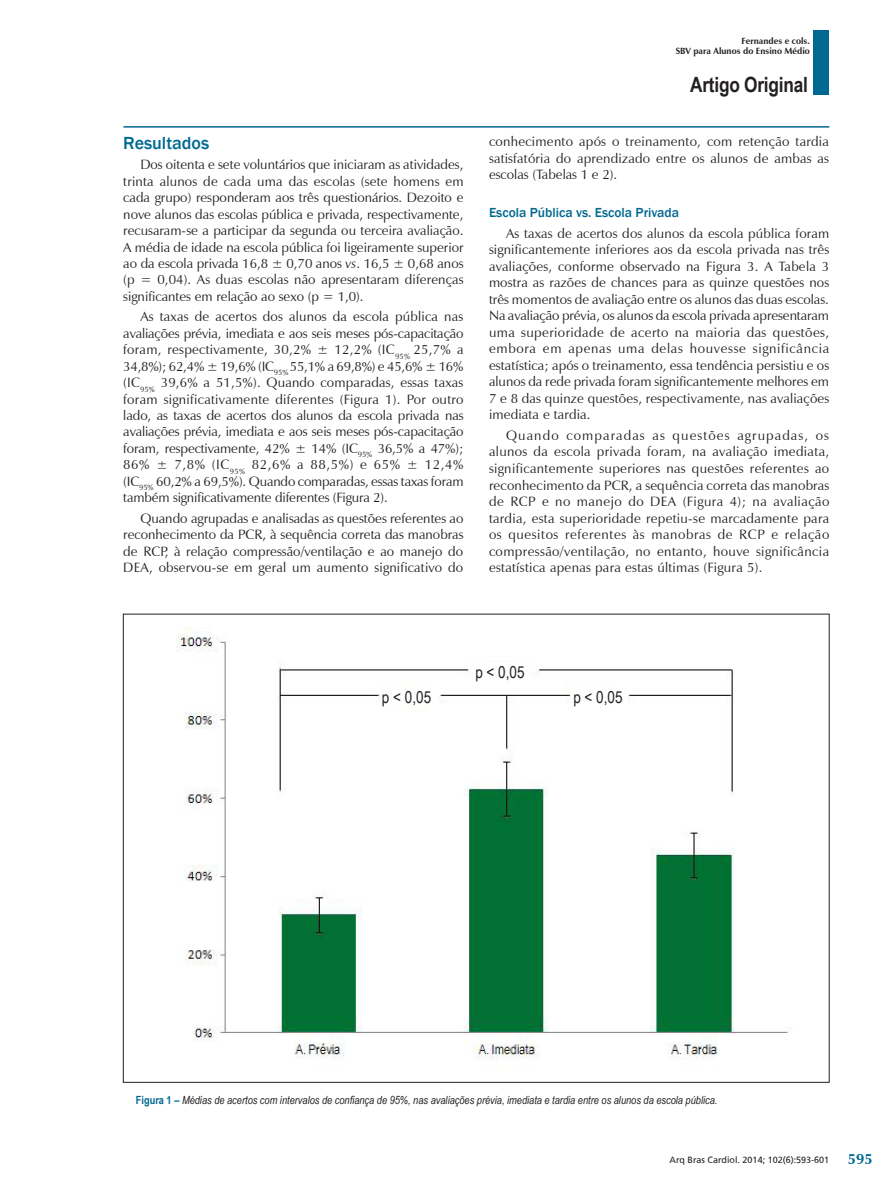
<style>
.page{position:relative;width:893px;height:1191px;background:#fff}
.page>*{position:absolute;margin:0;border:0;box-sizing:border-box;transform-origin:0 0}
.t1{font:700 21px "Arial Narrow";letter-spacing:-.01em;color:#231f20}
._02_-_TITULO_-_MATER{font:500 18px "Franklin Gothic";color:#006991}
._01-TEXTO_BASICO{font:16.5px "Arial Narrow";color:#231f20}
.t2{font:700 15px "Zapf Humanist 601 BT";color:#006991}
._01-TEXTO_BASICO-2{font:13.5px/16.4px "Zapf Humanist 601 BT";letter-spacing:.01em;color:#231f20;text-align:justify}
._03_-_SUBTITULO_PRIN{font:500 13.5px "Franklin Gothic";color:#006991}
._05_-_LEGENDA_TABELA{font:italic 11.25px "Arial Narrow";color:#231f20}
.t3{font:700 9px "Zapf Humanist 601 BT";color:#231f20}
.t4{font:9px "Frutiger";color:#231f20}
.s1{font-style:italic}
.s2{font-weight:700;font-style:normal;color:#006991}
</style>
<div class="page">
<hr style="left:123px;top:126px;width:706px;height:2px;background:#006991">
<div style="left:813px;top:30px;width:16px;height:64px;background:#006991"></div>
<img style="left:176px;top:627px;width:613px;height:433px">
<div style="left:381px;top:687px;width:56px;height:19px;background:#fff"></div>
<div style="left:473px;top:662px;width:55px;height:19px;background:#fff"></div>
<div style="left:571px;top:687px;width:55px;height:18px;background:#fff"></div>
<p class="_02_-_TITULO_-_MATER" style="left:123px;top:132px;width:88px">Resultados</p>
<p class="_01-TEXTO_BASICO-2" style="left:123px;top:157px;width:342px;text-indent:17px">Dos oitenta e sete voluntários que iniciaram as atividades, trinta alunos de cada uma das escolas (sete homens em cada grupo) responderam aos três questionários. Dezoito e nove alunos das escolas pública e privada, respectivamente, recusaram-se a participar da segunda ou terceira avaliação.<br>A média de idade na escola pública foi ligeiramente superior ao da escola privada 16,8 ± 0,70 anos <span class="s1">vs</span>. 16,5 ± 0,68 anos (p = 0,04). As duas escolas não apresentaram diferenças significantes em relação ao sexo (p = 1,0).</p>
<p class="_01-TEXTO_BASICO-2" style="left:123px;top:309px;width:342px;text-indent:17px">As taxas de acertos dos alunos da escola pública nas avaliações prévia, imediata e aos seis meses pós‑capacitação foram, respectivamente, 30,2% ± 12,2% (IC<sub>95%</sub> 25,7% a 34,8%); 62,4% ± 19,6% (IC<sub>95%</sub> 55,1% a 69,8%) e 45,6% ± 16% (IC<sub>95%</sub> 39,6% a 51,5%). Quando comparadas, essas taxas foram significativamente diferentes (Figura 1). Por outro lado, as taxas de acertos dos alunos da escola privada nas avaliações prévia, imediata e aos seis meses pós‑capacitação foram, respectivamente, 42% ± 14% (IC<sub>95%</sub> 36,5% a 47%); 86% ± 7,8% (IC<sub>95%</sub> 82,6% a 88,5%) e 65% ± 12,4% (IC<sub>95%</sub> 60,2% a 69,5%). Quando comparadas, essas taxas foram também significativamente diferentes (Figura 2).</p>
<p class="_01-TEXTO_BASICO-2" style="left:123px;top:510px;width:342px;text-indent:17px">Quando agrupadas e analisadas as questões referentes ao reconhecimento da PCR, à sequência correta das manobras de RCP, à relação compressão/ventilação e ao manejo do DEA, observou-se em geral um aumento significativo do</p>
<p class="t3" style="left:741px;top:35px;width:70px">Fernandes e cols.</p>
<p class="t3" style="left:676px;top:46px;width:136px">SBV para Alunos do Ensino Médio</p>
<h1 class="t1" style="left:690px;top:69px;width:119px">Artigo Original</h1>
<p class="_01-TEXTO_BASICO-2" style="left:489px;top:133px;width:341px">conhecimento após o treinamento, com retenção tardia satisfatória do aprendizado entre os alunos de ambas as escolas (Tabelas 1 e 2).</p>
<p class="_03_-_SUBTITULO_PRIN" style="left:489px;top:204px;width:192px">Escola Pública vs. Escola Privada</p>
<p class="_01-TEXTO_BASICO-2" style="left:489px;top:225px;width:342px;text-indent:17px">As taxas de acertos dos alunos da escola pública foram significantemente inferiores aos da escola privada nas três avaliações, conforme observado na Figura 3. A Tabela 3 mostra as razões de chances para as quinze questões nos três momentos de avaliação entre os alunos das duas escolas.<br>Na avaliação prévia, os alunos da escola privada apresentaram uma superioridade de acerto na maioria das questões, embora em apenas uma delas houvesse significância estatística; após o treinamento, essa tendência persistiu e os alunos da rede privada foram significantemente melhores em 7 e 8 das quinze questões, respectivamente, nas avaliações imediata e tardia.</p>
<p class="_01-TEXTO_BASICO-2" style="left:489px;top:427px;width:342px;text-indent:17px">Quando comparadas as questões agrupadas, os alunos da escola privada foram, na avaliação imediata, significantemente superiores nas questões referentes ao reconhecimento da PCR, a sequência correta das manobras de RCP e no manejo do DEA (Figura 4); na avaliação tardia, esta superioridade repetiu-se marcadamente para os quesitos referentes às manobras de RCP e relação compressão/ventilação, no entanto, houve significância estatística apenas para estas últimas (Figura 5).</p>
<p class="_01-TEXTO_BASICO" style="left:382px;top:684px;width:51px">p &lt; 0,05</p>
<p class="_01-TEXTO_BASICO" style="left:475px;top:660px;width:51px">p &lt; 0,05</p>
<p class="_01-TEXTO_BASICO" style="left:573px;top:684px;width:51px">p &lt; 0,05</p>
<p class="_05_-_LEGENDA_TABELA" style="left:136px;top:1091px;width:583px"><span class="s2">Figura 1 –</span> Médias de acertos com intervalos de confiança de 95%, nas avaliações prévia, imediata e tardia entre os alunos da escola pública.</p>
<p class="t4" style="left:670px;top:1154px;width:161px">Arq Bras Cardiol. 2014; 102(6):593-601</p>
<p class="t2" style="left:848px;top:1149px;width:26px">595</p>
</div>
